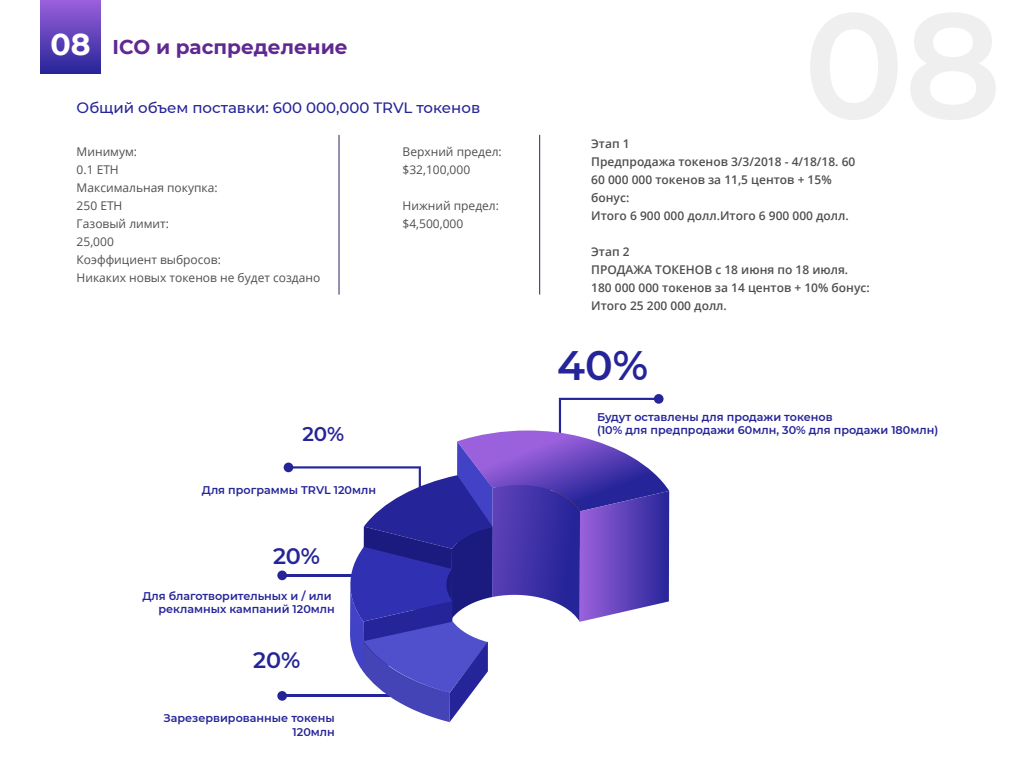
<style>
.page{position:relative;width:1024px;height:768px;background:#fff}
.page>*{position:absolute;margin:0;border:0;box-sizing:border-box;transform-origin:0 0}
.t1{font:600 41.1px "Montserrat";color:#252498}
.t2{font:600 22.3px "Montserrat";color:#252498}
.t3{font:700 20px "Montserrat";color:#602991}
.t4{font:600 19.8px "Montserrat";color:#252498}
.t5{font:500 15px "Montserrat";color:#252498}
.t6{font:600 12px/18px "Open Sans";color:#4f4f4f}
.t7{font:12px/18px "Open Sans";color:#4f4f4f}
.t8{font:600 11.2px/13.4px "Montserrat";color:#252498;text-align:right}
.s1{font-size:30px;color:#fff}
</style>
<div class="page">
<hr style="left:339px;top:135px;width:1px;height:160px;background:#292664">
<hr style="left:539px;top:135px;width:1px;height:160px;background:#292664">
<div style="left:40px;top:0;width:61px;height:74px;background:linear-gradient(to bottom,#9a61dc,#272599)"></div>
<hr style="left:282px;top:695px;width:122px;height:2px;background:#252498">
<div style="left:277px;top:691px;width:10px;height:10px;background:#252498;border-radius:50%"></div>
<div style="left:284px;top:463px;width:9px;height:9px;background:#252498;border-radius:50%"></div>
<hr style="left:282px;top:574px;width:77px;height:2px;background:#252498">
<div style="left:277px;top:571px;width:10px;height:9px;background:#252498;border-radius:50%"></div>
<svg style="left:654px;top:394px;width:10px;height:10px"></svg>
<svg style="left:288px;top:398px;width:381px;height:324px"></svg>
<h3 class="t3" style="left:50px;top:32px;width:299px"><span class="s1">08</span>7. ICO и распределение</h3>
<p class="t5" style="left:77px;top:98px;width:405px">Общий объем поставки: 600 000,000 TRVL токенов</p>
<p class="t7" style="left:403px;top:143px;width:101px">Верхний предел: $32,100,000</p>
<p class="t7" style="left:403px;top:197px;width:98px">Нижний предел: $4,500,000</p>
<p class="t7" style="left:77px;top:143px;width:245px">Минимум:<br>0.1 ETH<br>Максимальная покупка:<br>250 ETH<br>Газовый лимит:<br>25,000<br>Коэффициент выбросов:<br>Никаких новых токенов не будет создано</p>
<h3 class="t4" style="left:302px;top:420px;width:43px">20%</h3>
<p class="t8" style="left:202px;top:483px;width:176px">Для программы TRVL 120млн</p>
<h2 class="t2" style="left:273px;top:540px;width:49px">20%</h2>
<p class="t8" style="left:142px;top:589px;width:194px">Для благотворительных и / или рекламных кампаний 120млн</p>
<h2 class="t2" style="left:253px;top:644px;width:49px">20%</h2>
<p class="t8" style="left:164px;top:711px;width:173px">Зарезервированные токены<br>120млн</p>
<p class="t6" style="left:591px;top:134px;width:266px">Этап 1<br>Предпродажа токенов 3/3/2018 - 4/18/18. 60<br>60 000 000 токенов за 11,5 центов + 15% бонус:<br>Итого 6 900 000 долл.Итого 6 900 000 долл.</p>
<p class="t6" style="left:591px;top:242px;width:280px">Этап 2<br>ПРОДАЖА ТОКЕНОВ с 18 июня по 18 июля.<br>180 000 000 токенов за 14 центов + 10% бонус:<br>Итого 25 200 000 долл.</p>
<h1 class="t1" style="left:557px;top:336px;width:93px">40%</h1>
<p class="t8" style="left:597px;top:410px;width:343px;text-align:left">Будут оставлены для продажи токенов<br>(10% для предпродажи 60млн, 30% для продажи 180млн)</p>
</div>
